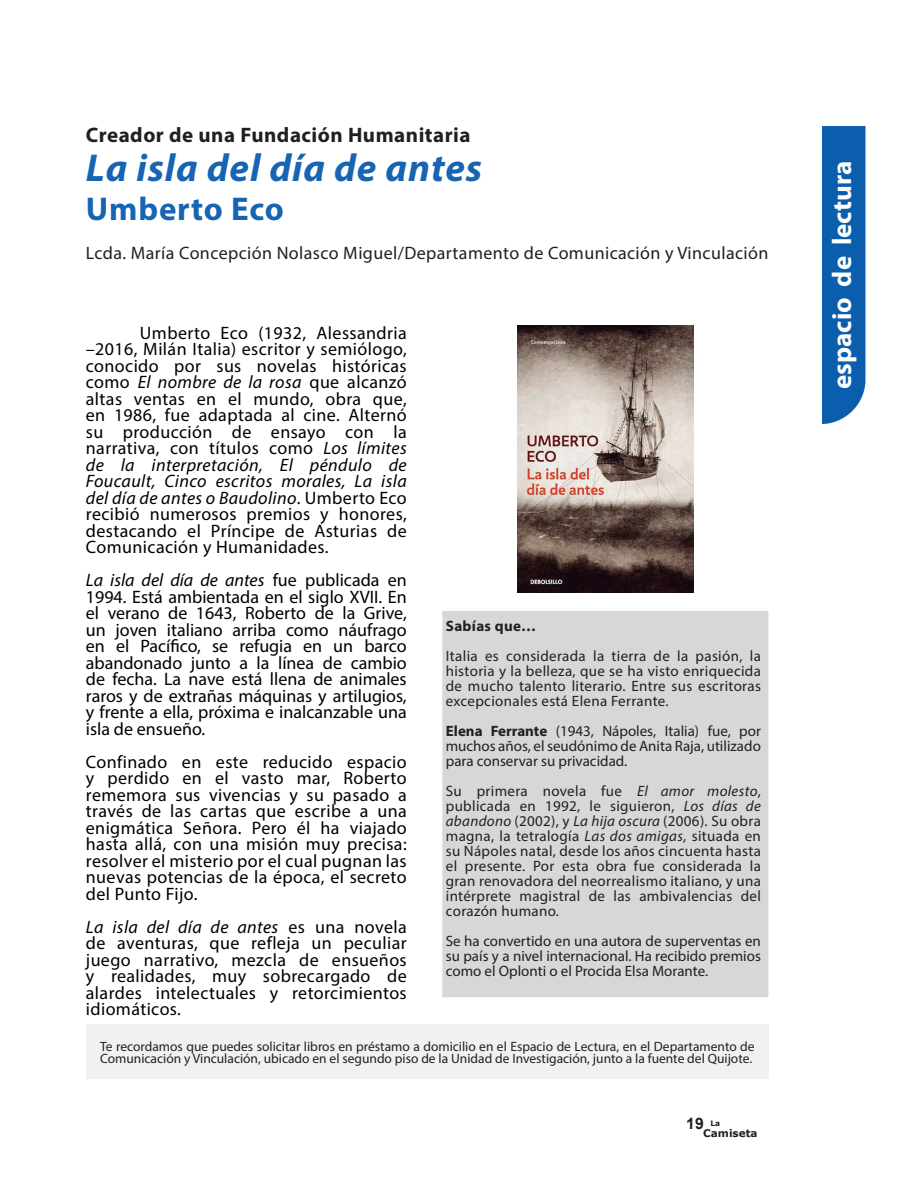
<style>
.page{position:relative;width:918px;height:1188px;background:#fff}
.page>*{position:absolute;margin:0;border:0;box-sizing:border-box;transform-origin:0 0}
.t1{font:italic 700 39px "Myriad Pro";letter-spacing:.025em;color:#1765b2}
.t2{font:700 33px "Myriad Pro";letter-spacing:.025em;color:#1765b2}
.t3{font:700 27px "Myriad Pro";color:#fff}
.t4{font:700 21px "Myriad Pro";letter-spacing:.025em;color:#231f20}
.t5{font:18px/16.5px "Myriad Pro";letter-spacing:.02em;color:#000;text-align:justify}
.t6{font:18px "Myriad Pro";letter-spacing:.02em;color:#231f20}
.t7{font:700 15.75px "Arial";color:#231f20}
.t8{font:15px/15px "Myriad Pro";letter-spacing:.01em;color:#231f20;text-align:justify}
.t9{font:700 15px "Myriad Pro";letter-spacing:.02em;color:#231f20}
.t10{font:13.5px/12px "Myriad Pro";color:#231f20}
.t11{font:700 10.5px "Verdana";color:#231f20}
.s1{font-style:italic}
.s2{font-weight:700}
</style>
<div class="page">
<div style="left:442px;top:611px;width:326px;height:386px;background:#d5d7d8"></div>
<div style="left:823px;top:126px;width:43px;height:299px;background:#0a5ead"></div>
<div style="left:86px;top:1024px;width:682px;height:55px;background:#f1f1f2"></div>
<img style="left:518px;top:325px;width:175px;height:268px">
<p class="t4" style="left:86px;top:121px;width:386px">Creador de una Fundación Humanitaria</p>
<h1 class="t1" style="left:86px;top:143px;width:398px">La isla del día de antes</h1>
<h2 class="t2" style="left:86px;top:187px;width:199px">Umberto Eco</h2>
<p class="t6" style="left:86px;top:242px;width:684px">Lcda. María Concepción Nolasco Miguel/Departamento de Comunicación y Vinculación</p>
<p class="t5" style="left:86px;top:324px;width:322px;text-indent:54px">Umberto Eco (1932, Alessandria –2016, Milán Italia) escritor y semiólogo, conocido por sus novelas históricas como <span class="s1">El nombre de la rosa</span> que alcanzó altas ventas en el mundo, obra que, en 1986, fue adaptada al cine. Alternó su producción de ensayo con la narrativa, con títulos como <span class="s1">Los límites de la interpretación, El péndulo de Foucault, Cinco escritos morales, La isla del día de antes o Baudolino</span>. Umberto Eco recibió numerosos premios y honores, destacando el Príncipe de Asturias de Comunicación y Humanidades.</p>
<p class="t5" style="left:86px;top:572px;width:322px"><span class="s1">La isla del día de antes</span> fue publicada en 1994. Está ambientada en el siglo XVII. En el verano de 1643, Roberto de la Grive, un joven italiano arriba como náufrago en el Pacífico, se refugia en un barco abandonado junto a la línea de cambio de fecha. La nave está llena de animales raros y de extrañas máquinas y artilugios, y frente a ella, próxima e inalcanzable una isla de ensueño.</p>
<p class="t5" style="left:86px;top:753px;width:322px">Confinado en este reducido espacio y perdido en el vasto mar, Roberto rememora sus vivencias y su pasado a través de las cartas que escribe a una enigmática Señora. Pero él ha viajado hasta allá, con una misión muy precisa: resolver el misterio por el cual pugnan las nuevas potencias de la época, el secreto del Punto Fijo.</p>
<p class="t5" style="left:86px;top:918px;width:322px"><span class="s1">La isla del día de antes</span> es una novela de aventuras, que refleja un peculiar juego narrativo, mezcla de ensueños y realidades, muy sobrecargado de alardes intelectuales y retorcimientos idiomáticos.</p>
<p class="t9" style="left:446px;top:616px;width:92px">Sabías que…</p>
<p class="t8" style="left:446px;top:648px;width:317px">Italia es considerada la tierra de la pasión, la historia y la belleza, que se ha visto enriquecida de mucho talento literario. Entre sus escritoras excepcionales está Elena Ferrante.</p>
<p class="t8" style="left:446px;top:723px;width:317px"><span class="s2">Elena Ferrante</span> (1943, Nápoles, Italia) fue, por muchos años, el seudónimo de Anita Raja, utilizado para conservar su privacidad.</p>
<p class="t8" style="left:446px;top:783px;width:317px">Su primera novela fue <span class="s1">El amor molesto</span>, publicada en 1992, le siguieron, <span class="s1">Los días de abandono</span> (2002), y <span class="s1">La hija oscura</span> (2006). Su obra magna, la tetralogía <span class="s1">Las dos amigas</span>, situada en su Nápoles natal, desde los años cincuenta hasta el presente. Por esta obra fue considerada la gran renovadora del neorrealismo italiano, y una intérprete magistral de las ambivalencias del corazón humano.</p>
<p class="t8" style="left:446px;top:933px;width:317px">Se ha convertido en una autora de superventas en su país y a nivel internacional. Ha recibido premios como el Oplonti o el Procida Elsa Morante.</p>
<p class="t10" style="left:100px;top:1040px;width:656px">Te recordamos que puedes solicitar libros en préstamo a domicilio en el Espacio de Lectura, en el Departamento de<br>Comunicación y Vinculación, ubicado en el segundo piso de la Unidad de Investigación, junto a la fuente del Quijote.</p>
<p class="t7" style="left:686px;top:1113px;width:35px">19 <sup>La</sup></p>
<p class="t11" style="left:703px;top:1126px;width:56px">Camiseta</p>
<h3 class="t3" style="left:824px;top:389px;width:229px;rotate:-90deg">espacio de lectura</h3>
</div>
